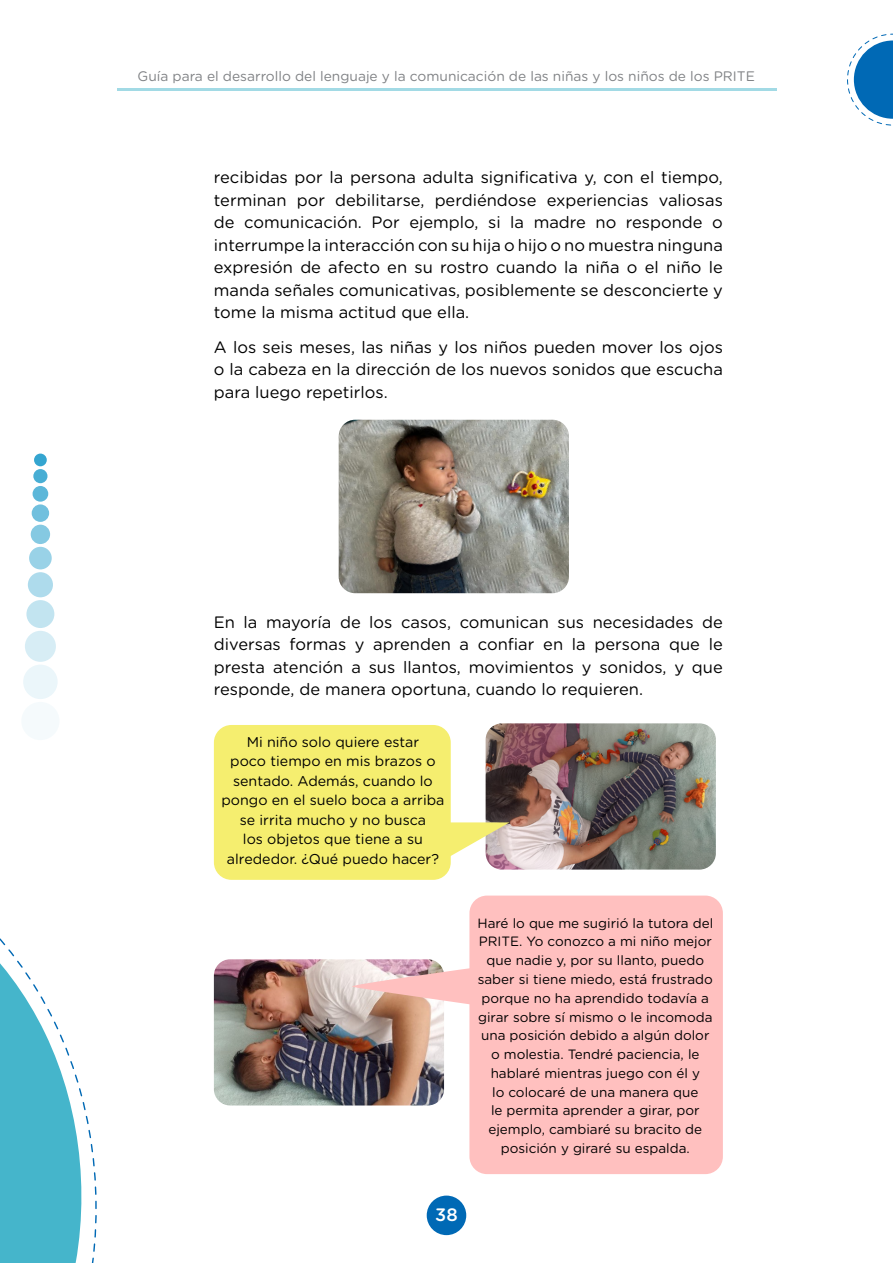
<style>
.page{position:relative;width:893px;height:1263px;background:#fff}
.page>*{position:absolute;margin:0;border:0;box-sizing:border-box;transform-origin:0 0}
.t1{font:500 18px "Gotham Rounded";color:#fff}
.t2{font:16.5px/22.5px "Gotham Rounded";color:#000;text-align:justify}
.t3{font:14.25px/19.5px "Gotham Rounded";color:#000;text-align:center}
.t4{font:13.8px "Gotham Rounded";color:#808285}
.t5{font:13.5px/18.8px "Gotham Rounded";color:#000;text-align:center}
</style>
<div class="page">
<svg style="left:0;top:938px;width:97px;height:325px"></svg>
<svg style="left:847px;top:34px;width:46px;height:92px"></svg>
<div style="left:21px;top:702px;width:39px;height:38px;background:#f5fafc;border-radius:50%"></div>
<div style="left:23px;top:665px;width:35px;height:34px;background:#ebf6fa;border-radius:50%"></div>
<div style="left:25px;top:631px;width:31px;height:31px;background:#d7edf5;border-radius:50%"></div>
<div style="left:26px;top:600px;width:28px;height:28px;background:#c2e4f0;border-radius:50%"></div>
<div style="left:28px;top:572px;width:25px;height:25px;background:#aedbec;border-radius:50%"></div>
<div style="left:29px;top:547px;width:23px;height:22px;background:#99d2e7;border-radius:50%"></div>
<div style="left:31px;top:525px;width:19px;height:19px;background:#85c9e2;border-radius:50%"></div>
<svg style="left:33px;top:486px;width:15px;height:16px"></svg>
<div style="left:33px;top:469px;width:14px;height:14px;background:#48aed4;border-radius:50%"></div>
<div style="left:34px;top:454px;width:13px;height:12px;background:#34a5d0;border-radius:50%"></div>
<div style="left:32px;top:504px;width:17px;height:18px;background:#71c0de;border-radius:50%"></div>
<div style="left:427px;top:1195px;width:39px;height:40px;background:#0069b5;border-radius:50%"></div>
<hr style="left:117px;top:88px;width:659px;height:3px;background:#45b5cb">
<img style="left:339px;top:420px;width:230px;height:173px">
<img style="left:486px;top:723px;width:230px;height:146px">
<img style="left:214px;top:959px;width:230px;height:146px">
<div style="left:469px;top:895px;width:254px;height:279px;background:#ffc0bf;border-radius:18px"></div>
<div style="left:214px;top:725px;width:237px;height:155px;background:#f5ee6f;border-radius:18px"></div>
<svg style="left:450px;top:822px;width:59px;height:38px"></svg>
<svg style="left:348px;top:968px;width:122px;height:37px;background:#eec3bf"></svg>
<p class="t4" style="left:138px;top:67px;width:619px">Guía para el desarrollo del lenguaje y la comunicación de las niñas y los niños de los PRITE</p>
<p class="t2" style="left:214px;top:165px;width:511px">recibidas por la persona adulta significativa y, con el tiempo, terminan por debilitarse, perdiéndose experiencias valiosas de comunicación. Por ejemplo, si la madre no responde o interrumpe la interacción con su hija o hijo o no muestra ninguna expresión de afecto en su rostro cuando la niña o el niño le manda señales comunicativas, posiblemente se desconcierte y tome la misma actitud que ella.</p>
<p class="t2" style="left:214px;top:335px;width:511px">A los seis meses, las niñas y los niños pueden mover los ojos o la cabeza en la dirección de los nuevos sonidos que escucha para luego repetirlos.</p>
<p class="t2" style="left:214px;top:610px;width:510px">En la mayoría de los casos, comunican sus necesidades de diversas formas y aprenden a confiar en la persona que le presta atención a sus llantos, movimientos y sonidos, y que responde, de manera oportuna, cuando lo requieren.</p>
<p class="t3" style="left:221px;top:731px;width:224px">Mi niño solo quiere estar<br>poco tiempo en mis brazos o sentado. Además, cuando lo pongo en el suelo boca a arriba se irrita mucho y no busca<br>los objetos que tiene a su alrededor. ¿Qué puedo hacer?</p>
<p class="t1" style="left:435px;top:1202px;width:24px">38</p>
<p class="t5" style="left:477px;top:913px;width:237px">Haré lo que me sugirió la tutora del<br>PRITE. Yo conozco a mi niño mejor que nadie y, por su llanto, puedo saber si tiene miedo, está frustrado porque no ha aprendido todavía a girar sobre sí mismo o le incomoda una posición debido a algún dolor o molestia. Tendré paciencia, le hablaré mientras juego con él y<br>lo colocaré de una manera que<br>le permita aprender a girar, por ejemplo, cambiaré su bracito de posición y giraré su espalda.</p>
</div>
